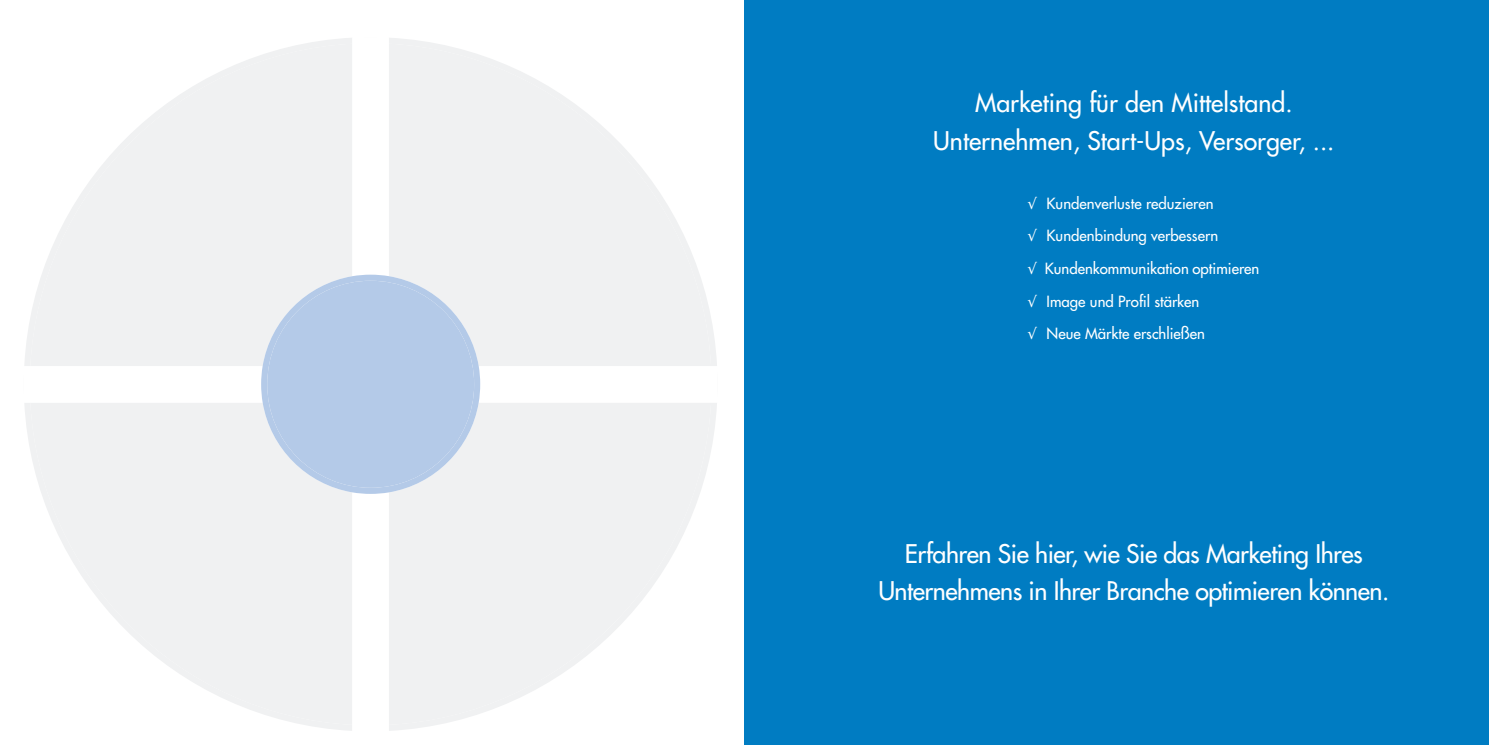
<style>
.page{position:relative;width:1489px;height:745px;background:#fff}
.page>*{position:absolute;margin:0;border:0;box-sizing:border-box;transform-origin:0 0}
.t1{font:25px/37.5px "Futura";letter-spacing:-.02em;color:#fff;text-align:center}
.t2{font:25px/37.5px "Futura";color:#fff;text-align:center}
.t3{font:15px/32.5px "Futura";color:#fff}
</style>
<div class="page">
<div style="left:744px;top:0;width:744px;height:744px;background:#007cc2"></div>
<svg style="left:24px;top:38px;width:693px;height:693px;fill:#f0f1f2"></svg>
<svg style="left:261px;top:274px;width:219px;height:219px;fill:#b4cae8"></svg>
<h1 class="t2" style="left:933px;top:84px;width:403px">Marketing für den Mittelstand.<br>Unternehmen, Start-Ups, Versorger, ...</h1>
<p class="t3" style="left:1028px;top:187px;width:233px">√ Kundenverluste reduzieren<br>√ Kundenbindung verbessern<br>√ Kundenkommunikation optimieren √ Image und Profil stärken<br>√ Neue Märkte erschließen</p>
<h1 class="t1" style="left:878px;top:534px;width:512px">Erfahren Sie hier, wie Sie das Marketing Ihres<br>Unternehmens in Ihrer Branche optimieren können.</h1>
</div>
